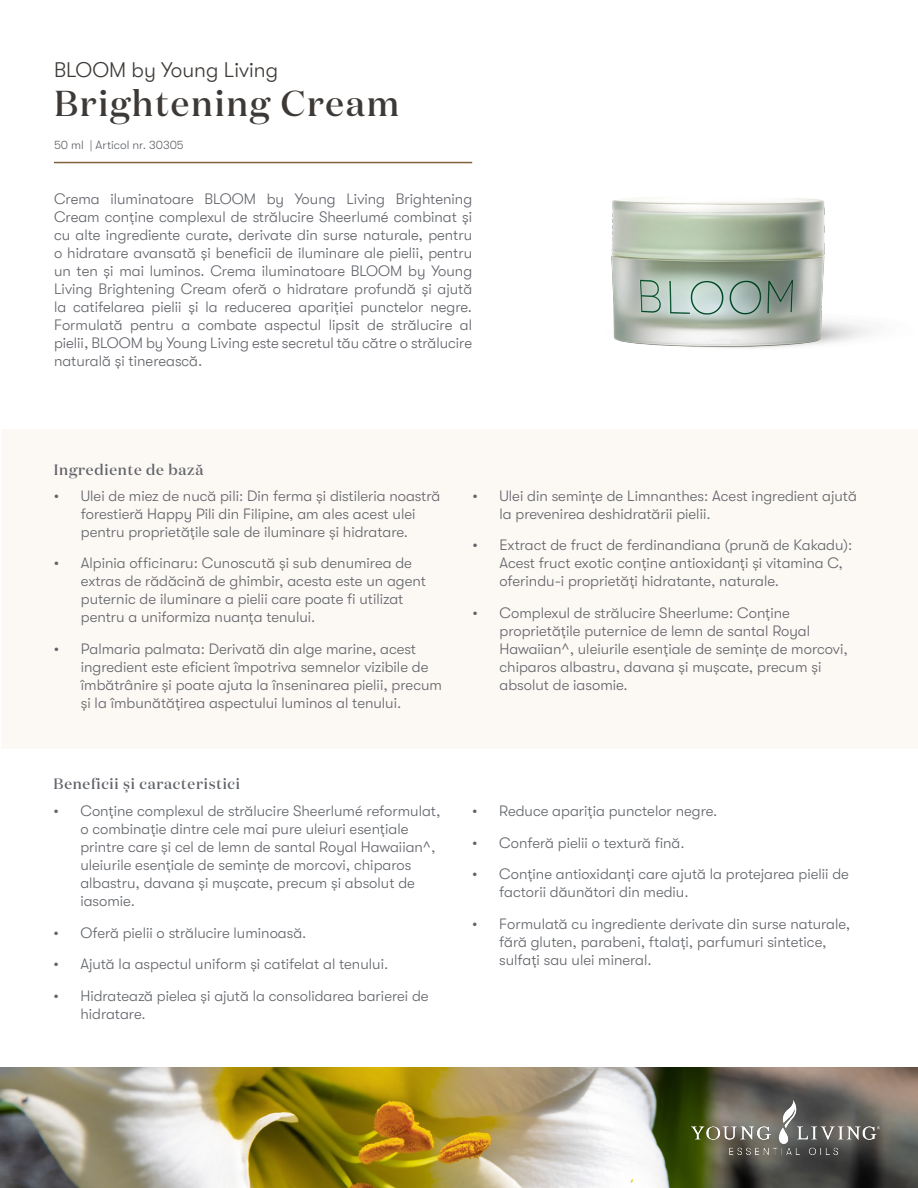
<style>
.page{position:relative;width:918px;height:1188px;background:#fff}
.page>*{position:absolute;margin:0;border:0;box-sizing:border-box;transform-origin:0 0}
.t1{font:500 36px "Domaine Display";letter-spacing:.05em;color:#3d3936}
.t2{font:300 21px "GT Walsheim";color:#3d3936}
.t3{font:300 15px/18px "GT Walsheim Pro";color:#61646a}
.t4{font:300 15px/18px "GT Walsheim";color:#61646a;text-align:justify}
.t5{font:500 15px "Domaine Display";letter-spacing:.05em;color:#61646a}
.t6{font:300 12px "GT Walsheim Pro";color:#61646a}
</style>
<div class="page">
<img style="left:0;top:1067px;width:918px;height:121px">
<div style="left:2px;top:430px;width:916px;height:318px;background:#fcf8f4"></div>
<img style="left:525px;top:197px;width:393px;height:257px">
<img style="left:691px;top:1100px;width:188px;height:55px">
<hr style="left:54px;top:162px;width:418px;height:1px;background:#80623b">
<h2 class="t2" style="left:54px;top:59px;width:226px">BLOOM by Young Living</h2>
<h1 class="t1" style="left:54px;top:81px;width:347px">Brightening Cream</h1>
<p class="t6" style="left:54px;top:138px;width:131px">50 ml | Articol nr. 30305</p>
<p class="t4" style="left:54px;top:190px;width:420px">Crema iluminatoare BLOOM by Young Living Brightening Cream conține complexul de strălucire Sheerlumé combinat și cu alte ingrediente curate, derivate din surse naturale, pentru o hidratare avansată și beneficii de iluminare ale pielii, pentru un ten și mai luminos. Crema iluminatoare BLOOM by Young Living Brightening Cream oferă o hidratare profundă și ajută la catifelarea pielii și la reducerea apariției punctelor negre.<br>Formulată pentru a combate aspectul lipsit de strălucire al pielii, BLOOM by Young Living este secretul tău către o strălucire naturală și tinerească.</p>
<p class="t5" style="left:54px;top:461px;width:151px">Ingrediente de bază</p>
<p class="t3" style="left:54px;top:487px;width:388px;text-align:center">• Ulei de miez de nucă pili: Din ferma și distileria noastră forestieră Happy Pili din Filipine, am ales acest ulei<br>pentru proprietățile sale de iluminare și hidratare.</p>
<p class="t3" style="left:81px;top:554px;width:347px;text-indent:-27px">• Alpinia officinaru: Cunoscută și sub denumirea de extras de rădăcină de ghimbir, acesta este un agent puternic de iluminare a pielii care poate fi utilizat pentru a uniformiza nuanța tenului.</p>
<p class="t3" style="left:81px;top:640px;width:363px;text-indent:-27px">• Palmaria palmata: Derivată din alge marine, acest ingredient este eficient împotriva semnelor vizibile de îmbătrânire și poate ajuta la înseninarea pielii, precum și la îmbunătățirea aspectului luminos al tenului.</p>
<p class="t5" style="left:53px;top:774px;width:188px">Beneficii și caracteristici</p>
<p class="t3" style="left:80px;top:802px;width:362px;text-indent:-27px">• Conține complexul de strălucire Sheerlumé reformulat, o combinație dintre cele mai pure uleiuri esențiale printre care și cel de lemn de santal Royal Hawaiian^, uleiurile esențiale de semințe de morcovi, chiparos albastru, davana și mușcate, precum și absolut de iasomie.</p>
<p class="t3" style="left:53px;top:924px;width:255px">• Oferă pielii o strălucire luminoasă.</p>
<p class="t3" style="left:53px;top:955px;width:336px">• Ajută la aspectul uniform și catifelat al tenului.</p>
<p class="t3" style="left:80px;top:987px;width:350px;text-indent:-27px">• Hidratează pielea și ajută la consolidarea barierei de hidratare.</p>
<p class="t3" style="left:499px;top:487px;width:359px;text-indent:-27px">• Ulei din semințe de Limnanthes: Acest ingredient ajută la prevenirea deshidratării pielii.</p>
<p class="t3" style="left:499px;top:536px;width:354px;text-indent:-27px">• Extract de fruct de ferdinandiana (prună de Kakadu):<br>Acest fruct exotic conține antioxidanți și vitamina C, oferindu-i proprietăți hidratante, naturale.</p>
<p class="t3" style="left:499px;top:604px;width:350px;text-indent:-27px">• Complexul de strălucire Sheerlume: Conține proprietățile puternice de lemn de santal Royal Hawaiian^, uleiurile esențiale de semințe de morcovi, chiparos albastru, davana și mușcate, precum și absolut de iasomie.</p>
<p class="t3" style="left:472px;top:802px;width:247px">• Reduce apariția punctelor negre.</p>
<p class="t3" style="left:472px;top:834px;width:214px">• Conferă pielii o textură fină.</p>
<p class="t3" style="left:499px;top:865px;width:351px;text-indent:-27px">• Conține antioxidanți care ajută la protejarea pielii de factorii dăunători din mediu.</p>
<p class="t3" style="left:499px;top:915px;width:353px;text-indent:-27px">• Formulată cu ingrediente derivate din surse naturale, fără gluten, parabeni, ftalați, parfumuri sintetice, sulfați sau ulei mineral.</p>
</div>
